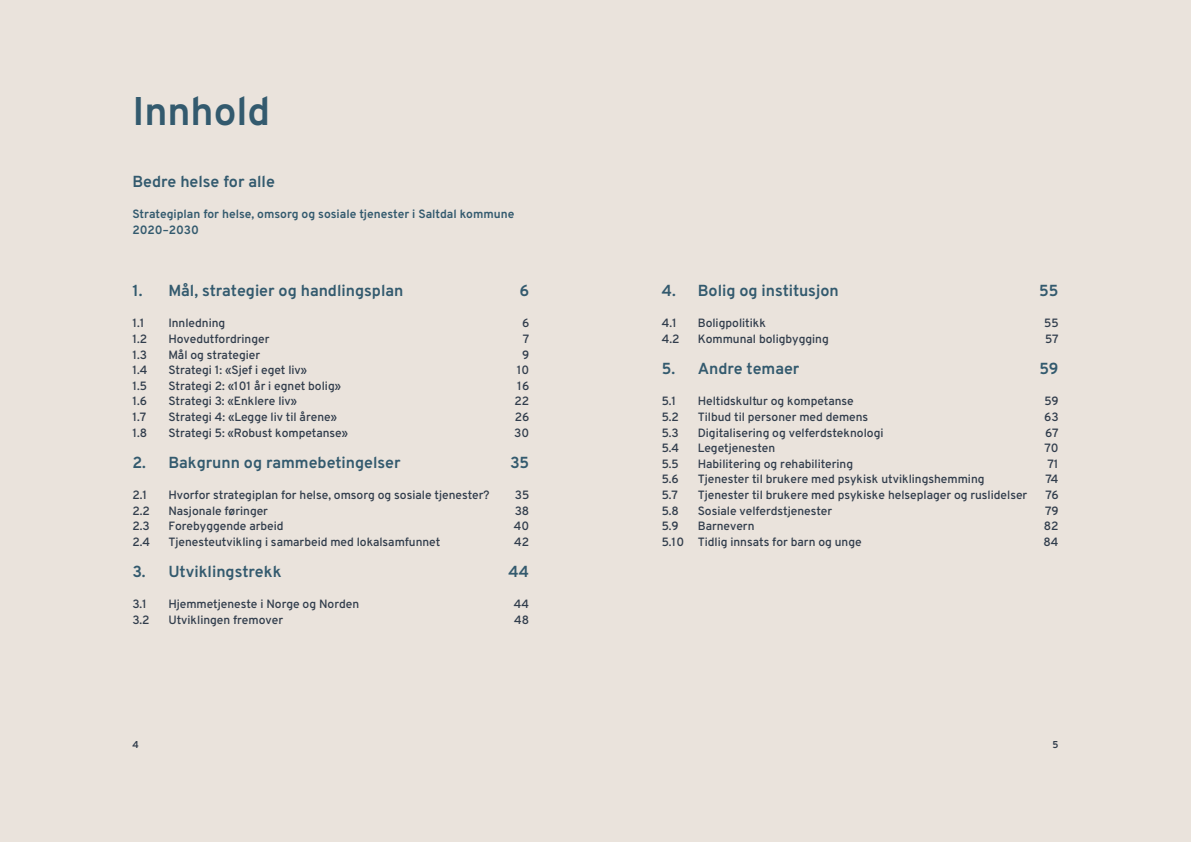
<style>
.page{position:relative;width:1191px;height:842px;background:#eae3dc}
.page>*{position:absolute;margin:0;border:0;box-sizing:border-box;transform-origin:0 0}
.t1{font:700 40px "Overpass";color:#335a6e}
.Contents_page_number{font:700 16px "Overpass";color:#335a6e}
.Contents{font:600 12px "Overpass";color:#313d4c}
.Subtitle{font:700 12px/15.6px "Overpass";color:#335a6e}
.Contents_page_number-2{font:600 12px "Overpass";color:#313d4c}
.t2{font:700 10px "Overpass";color:#313d4c}
</style>
<div class="page">
<h1 class="t1" style="left:132px;top:82px;width:139px">Innhold</h1>
<h3 class="Contents_page_number" style="left:132px;top:170px;width:144px">Bedre helse for alle</h3>
<p class="Subtitle" style="left:132px;top:206px;width:383px">Strategiplan for helse, omsorg og sosiale tjenester i Saltdal kommune<br>2020–2030</p>
<h3 class="Contents_page_number" style="left:132px;top:279px;width:273px">1. Mål, strategier og handlingsplan</h3>
<p class="Contents" style="left:132px;top:315px;width:14px">1.1</p>
<p class="Contents" style="left:168px;top:315px;width:58px">Innledning</p>
<p class="Contents" style="left:132px;top:330px;width:16px">1.2</p>
<p class="Contents" style="left:168px;top:330px;width:103px">Hovedutfordringer</p>
<p class="Contents" style="left:132px;top:346px;width:16px">1.3</p>
<p class="Contents" style="left:168px;top:346px;width:93px">Mål og strategier</p>
<p class="Contents" style="left:132px;top:361px;width:17px">1.4</p>
<p class="Contents" style="left:168px;top:361px;width:140px">Strategi 1: «Sjef i eget liv»</p>
<p class="Contents" style="left:132px;top:377px;width:16px">1.5</p>
<p class="Contents" style="left:168px;top:377px;width:174px">Strategi 2: «101 år i egnet bolig»</p>
<p class="Contents" style="left:132px;top:393px;width:16px">1.6</p>
<p class="Contents" style="left:168px;top:393px;width:130px">Strategi 3: «Enklere liv»</p>
<p class="Contents" style="left:132px;top:408px;width:15px">1.7</p>
<p class="Contents" style="left:168px;top:408px;width:170px">Strategi 4: «Legge liv til årene»</p>
<p class="Contents" style="left:132px;top:424px;width:16px">1.8</p>
<p class="Contents" style="left:168px;top:424px;width:181px">Strategi 5: «Robust kompetanse»</p>
<h3 class="Contents_page_number" style="left:132px;top:451px;width:270px">2. Bakgrunn og rammebetingelser</h3>
<p class="Contents" style="left:132px;top:486px;width:16px">2.1</p>
<p class="Contents" style="left:168px;top:486px;width:323px">Hvorfor strategiplan for helse, omsorg og sosiale tjenester?</p>
<p class="Contents" style="left:132px;top:502px;width:19px">2.2</p>
<p class="Contents" style="left:168px;top:502px;width:101px">Nasjonale føringer</p>
<p class="Contents" style="left:132px;top:517px;width:19px">2.3</p>
<p class="Contents" style="left:168px;top:517px;width:117px">Forebyggende arbeid</p>
<p class="Contents" style="left:132px;top:533px;width:19px">2.4</p>
<p class="Contents" style="left:168px;top:533px;width:273px">Tjenesteutvikling i samarbeid med lokalsamfunnet</p>
<h3 class="Contents_page_number" style="left:132px;top:560px;width:151px">3. Utviklingstrekk</h3>
<p class="Contents" style="left:132px;top:595px;width:16px">3.1</p>
<p class="Contents" style="left:168px;top:595px;width:192px">Hjemmetjeneste i Norge og Norden</p>
<p class="Contents" style="left:132px;top:611px;width:19px">3.2</p>
<p class="Contents" style="left:168px;top:611px;width:116px">Utviklingen fremover</p>
<p class="Contents_page_number" style="left:519px;top:279px;width:11px">6</p>
<p class="Contents_page_number-2" style="left:522px;top:315px;width:9px">6</p>
<p class="Contents_page_number-2" style="left:523px;top:330px;width:8px">7</p>
<p class="Contents_page_number-2" style="left:522px;top:346px;width:9px">9</p>
<p class="Contents_page_number-2" style="left:517px;top:361px;width:14px">10</p>
<p class="Contents_page_number-2" style="left:517px;top:377px;width:13px">16</p>
<p class="Contents_page_number-2" style="left:514px;top:393px;width:16px">22</p>
<p class="Contents_page_number-2" style="left:515px;top:408px;width:16px">26</p>
<p class="Contents_page_number-2" style="left:514px;top:424px;width:17px">30</p>
<p class="Contents_page_number" style="left:510px;top:451px;width:21px">35</p>
<p class="Contents_page_number-2" style="left:515px;top:486px;width:16px">35</p>
<p class="Contents_page_number-2" style="left:515px;top:502px;width:16px">38</p>
<p class="Contents_page_number-2" style="left:514px;top:517px;width:17px">40</p>
<p class="Contents_page_number-2" style="left:514px;top:533px;width:17px">42</p>
<p class="Contents_page_number" style="left:508px;top:560px;width:22px">44</p>
<p class="Contents_page_number-2" style="left:514px;top:595px;width:17px">44</p>
<p class="Contents_page_number-2" style="left:514px;top:611px;width:17px">48</p>
<h3 class="Contents_page_number" style="left:661px;top:279px;width:179px">4. Bolig og institusjon</h3>
<p class="Contents" style="left:661px;top:315px;width:17px">4.1</p>
<p class="Contents" style="left:697px;top:315px;width:70px">Boligpolitikk</p>
<p class="Contents" style="left:661px;top:330px;width:19px">4.2</p>
<p class="Contents" style="left:697px;top:330px;width:133px">Kommunal boligbygging</p>
<h3 class="Contents_page_number" style="left:661px;top:357px;width:139px">5. Andre temaer</h3>
<p class="Contents" style="left:661px;top:393px;width:16px">5.1</p>
<p class="Contents" style="left:697px;top:393px;width:158px">Heltidskultur og kompetanse</p>
<p class="Contents" style="left:661px;top:408px;width:19px">5.2</p>
<p class="Contents" style="left:697px;top:408px;width:172px">Tilbud til personer med demens</p>
<p class="Contents" style="left:661px;top:424px;width:19px">5.3</p>
<p class="Contents" style="left:697px;top:424px;width:187px">Digitalisering og velferdsteknologi</p>
<p class="Contents" style="left:661px;top:439px;width:19px">5.4</p>
<p class="Contents" style="left:697px;top:439px;width:79px">Legetjenesten</p>
<p class="Contents" style="left:661px;top:455px;width:19px">5.5</p>
<p class="Contents" style="left:697px;top:455px;width:157px">Habilitering og rehabilitering</p>
<p class="Contents" style="left:661px;top:471px;width:19px">5.6</p>
<p class="Contents" style="left:697px;top:471px;width:288px">Tjenester til brukere med psykisk utviklingshemming</p>
<p class="Contents" style="left:661px;top:486px;width:18px">5.7</p>
<p class="Contents" style="left:697px;top:486px;width:331px">Tjenester til brukere med psykiske helseplager og ruslidelser</p>
<p class="Contents" style="left:661px;top:502px;width:19px">5.8</p>
<p class="Contents" style="left:697px;top:502px;width:136px">Sosiale velferdstjenester</p>
<p class="Contents" style="left:661px;top:517px;width:19px">5.9</p>
<p class="Contents" style="left:697px;top:517px;width:58px">Barnevern</p>
<p class="Contents" style="left:661px;top:533px;width:201px">5.10 Tidlig innsats for barn og unge</p>
<p class="Contents_page_number" style="left:1039px;top:279px;width:21px">55</p>
<p class="Contents_page_number-2" style="left:1044px;top:315px;width:16px">55</p>
<p class="Contents_page_number-2" style="left:1045px;top:330px;width:15px">57</p>
<p class="Contents_page_number" style="left:1039px;top:357px;width:21px">59</p>
<p class="Contents_page_number-2" style="left:1044px;top:393px;width:16px">59</p>
<p class="Contents_page_number-2" style="left:1044px;top:408px;width:16px">63</p>
<p class="Contents_page_number-2" style="left:1045px;top:424px;width:15px">67</p>
<p class="Contents_page_number-2" style="left:1044px;top:439px;width:16px">70</p>
<p class="Contents_page_number-2" style="left:1047px;top:455px;width:13px">71</p>
<p class="Contents_page_number-2" style="left:1045px;top:471px;width:15px">74</p>
<p class="Contents_page_number-2" style="left:1045px;top:486px;width:15px">76</p>
<p class="Contents_page_number-2" style="left:1045px;top:502px;width:15px">79</p>
<p class="Contents_page_number-2" style="left:1044px;top:517px;width:16px">82</p>
<p class="Contents_page_number-2" style="left:1043px;top:533px;width:17px">84</p>
<p class="t2" style="left:132px;top:738px;width:8px">4</p>
<p class="t2" style="left:1052px;top:738px;width:8px">5</p>
</div>
